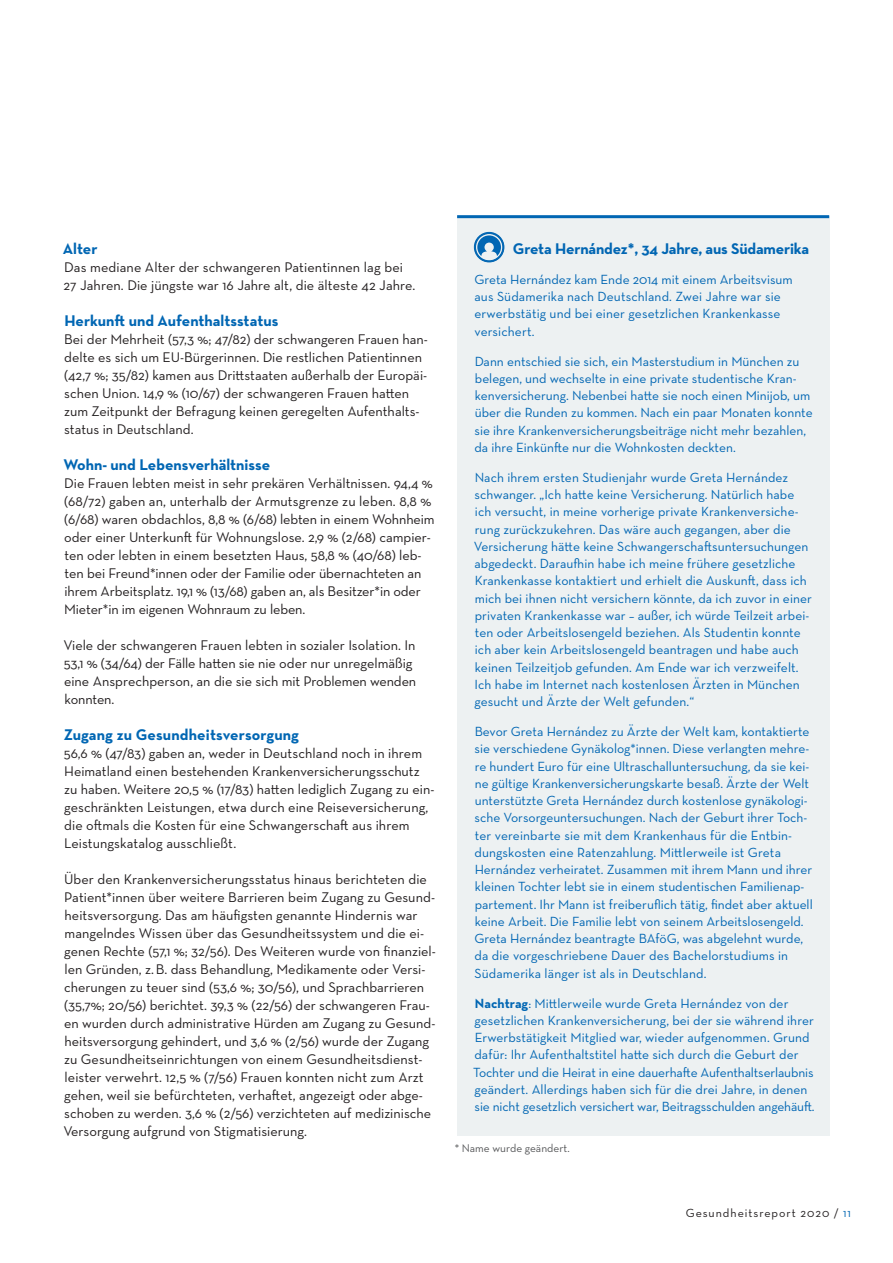
<style>
.page{position:relative;width:893px;height:1263px;background:#fff}
.page>*{position:absolute;margin:0;border:0;box-sizing:border-box;transform-origin:0 0}
.Zwischenüberschrift{font:700 15.75px "Neutraface Text";color:#0166b3}
.Fallbeispiele{font:700 15.75px "Neutraface Text";letter-spacing:-.01em;color:#0166b3}
.Fließtext{font:14.25px/18px "Neutraface Text";color:#231f20}
.Fallbeispiele-2{font:13.5px/17.2px "Neutraface Text";color:#0166b3}
.t1{font:12px "Neutraface Text";letter-spacing:.08em;color:#231f20}
.BU{font:11.4px "Neutraface Text";color:#57585a}
.s1{font-weight:700}
.s2{color:#0166b3}
</style>
<div class="page">
<div style="left:457px;top:216px;width:372px;height:919px;background:#edf1f2"></div>
<hr style="left:457px;top:215px;width:372px;height:3px;background:#0166b3">
<svg style="left:474px;top:232px;width:30px;height:30px"></svg>
<p class="Zwischenüberschrift" style="left:63px;top:238px;width:36px">Alter</p>
<p class="Fließtext" style="left:63px;top:258px;width:353px">Das mediane Alter der schwangeren Patientinnen lag bei<br>27 Jahren. Die jüngste war 16 Jahre alt, die älteste 42 Jahre.</p>
<p class="Zwischenüberschrift" style="left:64px;top:310px;width:215px">Herkunft und Aufenthaltsstatus</p>
<p class="Fließtext" style="left:64px;top:330px;width:365px">Bei der Mehrheit (57,3 %; 47/82) der schwangeren Frauen han&shy;delte es sich um EU-Bürgerinnen. Die restlichen Patientinnen (42,7 %; 35/82) kamen aus Drittstaaten außerhalb der Europäi&shy;schen Union. 14,9 % (10/67) der schwangeren Frauen hatten zum Zeitpunkt der Befragung keinen geregelten Aufenthalts&shy;status in Deutschland.</p>
<p class="Zwischenüberschrift" style="left:64px;top:454px;width:208px">Wohn- und Lebensverhältnisse</p>
<p class="Fließtext" style="left:64px;top:474px;width:372px">Die Frauen lebten meist in sehr prekären Verhältnissen. 94,4 % (68/72) gaben an, unterhalb der Armutsgrenze zu leben. 8,8 % (6/68) waren obdachlos, 8,8 % (6/68) lebten in einem Wohnheim oder einer Unterkunft für Wohnungslose. 2,9 % (2/68) campier&shy;ten oder lebten in einem besetzten Haus, 58,8 % (40/68) leb&shy;ten bei Freund*innen oder der Familie oder übernachteten an ihrem Arbeitsplatz. 19,1 % (13/68) gaben an, als Besitzer*in oder Mieter*in im eigenen Wohnraum zu leben.</p>
<p class="Fließtext" style="left:63px;top:636px;width:354px">Viele der schwangeren Frauen lebten in sozialer Isolation. In 53,1 % (34/64) der Fälle hatten sie nie oder nur unregelmäßig eine Ansprechperson, an die sie sich mit Problemen wenden konnten.</p>
<p class="Zwischenüberschrift" style="left:64px;top:724px;width:237px">Zugang zu Gesundheitsversorgung</p>
<p class="Fließtext" style="left:64px;top:744px;width:372px">56,6 % (47/83) gaben an, weder in Deutschland noch in ihrem Heimatland einen bestehenden Krankenversicherungsschutz zu haben. Weitere 20,5 % (17/83) hatten lediglich Zugang zu ein&shy;geschränkten Leistungen, etwa durch eine Reiseversicherung, die oftmals die Kosten für eine Schwangerschaft aus ihrem Leistungskatalog ausschließt.</p>
<p class="Fließtext" style="left:63px;top:870px;width:374px">Über den Krankenversicherungsstatus hinaus berichteten die Patient*innen über weitere Barrieren beim Zugang zu Gesund&shy;heitsversorgung. Das am häufigsten genannte Hindernis war mangelndes Wissen über das Gesundheitssystem und die ei&shy;genen Rechte (57,1 %; 32/56). Des Weiteren wurde von finanziel&shy;len Gründen, z.B. dass Behandlung, Medikamente oder Versi&shy;cherungen zu teuer sind (53,6 %; 30/56), und Sprachbarrieren (35,7%; 20/56) berichtet. 39,3 % (22/56) der schwangeren Frau&shy;en wurden durch administrative Hürden am Zugang zu Gesund&shy;heitsversorgung gehindert, und 3,6 % (2/56) wurde der Zugang zu Gesundheitseinrichtungen von einem Gesundheitsdienst&shy;leister verwehrt. 12,5 % (7/56) Frauen konnten nicht zum Arzt gehen, weil sie befürchteten, verhaftet, angezeigt oder abge&shy;schoben zu werden. 3,6 % (2/56) verzichteten auf medizinische Versorgung aufgrund von Stigmatisierung.</p>
<p class="Fallbeispiele" style="left:513px;top:238px;width:298px">Greta Hernández*, 34 Jahre, aus Südamerika</p>
<p class="Fallbeispiele-2" style="left:474px;top:270px;width:320px">Greta Hernández kam Ende 2014 mit einem Arbeitsvisum aus Südamerika nach Deutschland. Zwei Jahre war sie erwerbstätig und bei einer gesetzlichen Krankenkasse versichert.</p>
<p class="Fallbeispiele-2" style="left:474px;top:352px;width:340px">Dann entschied sie sich, ein Masterstudium in München zu belegen, und wechselte in eine private studentische Kran&shy;kenversicherung. Nebenbei hatte sie noch einen Minijob, um über die Runden zu kommen. Nach ein paar Monaten konnte sie ihre Krankenversicherungsbeiträge nicht mehr bezahlen, da ihre Einkünfte nur die Wohnkosten deckten.</p>
<p class="Fallbeispiele-2" style="left:474px;top:468px;width:340px">Nach ihrem ersten Studienjahr wurde Greta Hernández schwanger. „Ich hatte keine Versicherung. Natürlich habe ich versucht, in meine vorherige private Krankenversiche&shy;rung zurückzukehren. Das wäre auch gegangen, aber die Versicherung hätte keine Schwangerschaftsuntersuchungen abgedeckt. Daraufhin habe ich meine frühere gesetzliche Krankenkasse kontaktiert und erhielt die Auskunft, dass ich mich bei ihnen nicht versichern könnte, da ich zuvor in einer privaten Krankenkasse war – außer, ich würde Teilzeit arbei&shy;ten oder Arbeitslosengeld beziehen. Als Studentin konnte ich aber kein Arbeitslosengeld beantragen und habe auch keinen Teilzeitjob gefunden. Am Ende war ich verzweifelt.<br>Ich habe im Internet nach kostenlosen Ärzten in München gesucht und Ärzte der Welt gefunden.“</p>
<p class="Fallbeispiele-2" style="left:474px;top:723px;width:340px">Bevor Greta Hernández zu Ärzte der Welt kam, kontaktierte sie verschiedene Gynäkolog*innen. Diese verlangten mehre&shy;re hundert Euro für eine Ultraschalluntersuchung, da sie kei&shy;ne gültige Krankenversicherungskarte besaß. Ärzte der Welt unterstützte Greta Hernández durch kostenlose gynäkologi&shy;sche Vorsorgeuntersuchungen. Nach der Geburt ihrer Toch&shy;ter vereinbarte sie mit dem Krankenhaus für die Entbin&shy;dungskosten eine Ratenzahlung. Mittlerweile ist Greta Hernández verheiratet. Zusammen mit ihrem Mann und ihrer kleinen Tochter lebt sie in einem studentischen Familienap&shy;partement. Ihr Mann ist freiberuflich tätig, findet aber aktuell keine Arbeit. Die Familie lebt von seinem Arbeitslosengeld.<br>Greta Hernández beantragte BAföG, was abgelehnt wurde, da die vorgeschriebene Dauer des Bachelorstudiums in Südamerika länger ist als in Deutschland.</p>
<p class="Fallbeispiele-2" style="left:473px;top:994px;width:343px"><span class="s1">Nachtrag</span>: Mittlerweile wurde Greta Hernández von der gesetzlichen Krankenversicherung, bei der sie während ihrer Erwerbstätigkeit Mitglied war, wieder aufgenommen. Grund dafür: Ihr Aufenthaltstitel hatte sich durch die Geburt der Tochter und die Heirat in eine dauerhafte Aufenthaltserlaubnis geändert. Allerdings haben sich für die drei Jahre, in denen sie nicht gesetzlich versichert war, Beitragsschulden angehäuft.</p>
<p class="BU" style="left:455px;top:1141px;width:117px">* Name wurde geändert.</p>
<p class="t1" style="left:686px;top:1205px;width:167px">Gesundheitsreport 2020 / <span class="s2">11</span></p>
</div>
